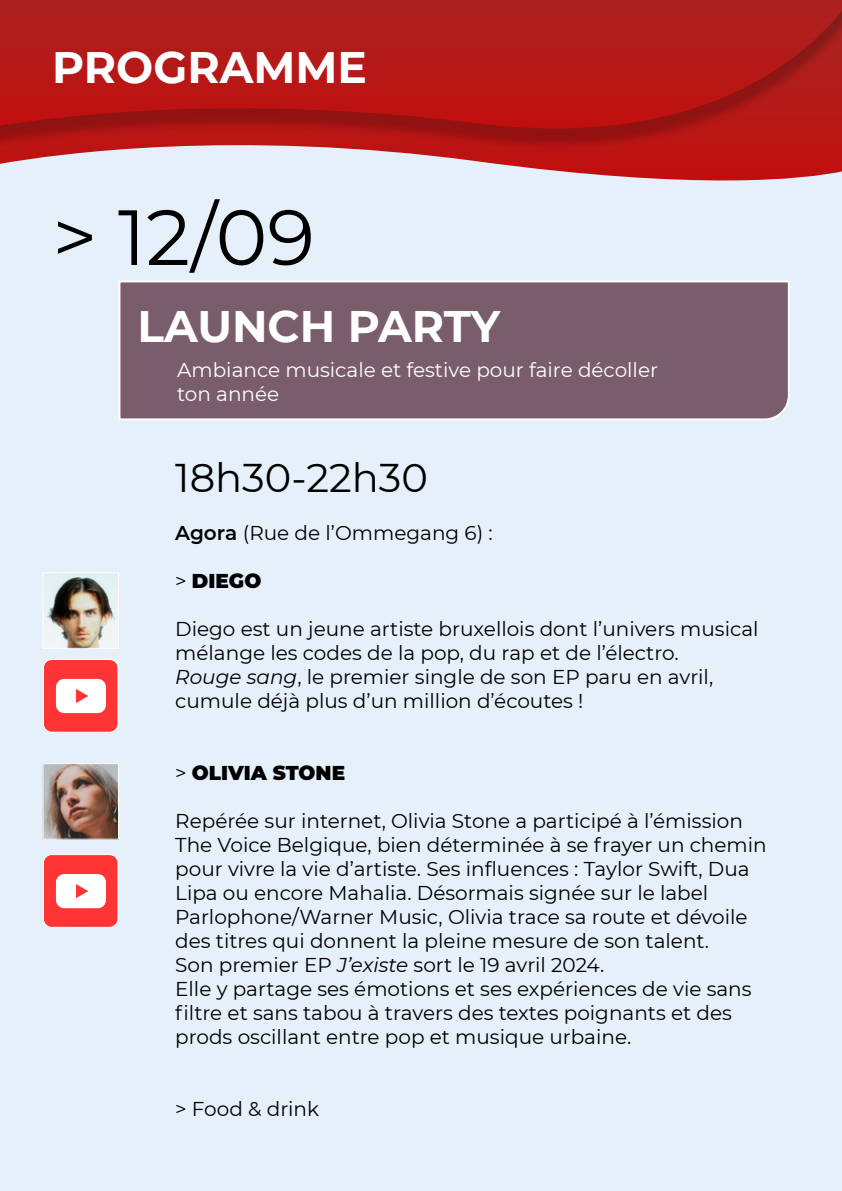
<style>
.page{position:relative;width:842px;height:1191px;background:#e5f0fb}
.page>*{position:absolute;margin:0;border:0;box-sizing:border-box;transform-origin:0 0}
.t1{font:78px "Montserrat";color:#000}
.t2{font:700 44px "Montserrat";color:#fff}
.t3{font:40px "Montserrat";color:#000}
.t4{font:20px/24px "Montserrat";color:#000}
.t5{font:20px/24px "Montserrat";color:#fff}
.t6{font:900 20px "Montserrat";color:#000}
.s1{font-weight:600}
.s2{font-weight:400}
.s3{font-style:italic}
</style>
<div class="page">
<svg style="left:0;top:151px;width:842px;height:30px"></svg>
<svg style="left:0;top:0;width:842px;height:151px;background:#b11a18"></svg>
<div style="left:118px;top:280px;width:672px;height:140px;background:#795d6a"></div>
<img style="left:44px;top:575px;width:73px;height:72px">
<div style="left:42px;top:572px;width:77px;height:77px;border:1px solid #fff"></div>
<img style="left:44px;top:765px;width:73px;height:72px">
<div style="left:42px;top:763px;width:77px;height:76px;border:1px solid #fff"></div>
<svg style="left:44px;top:660px;width:74px;height:72px;background:#fe7675"></svg>
<div style="left:43px;top:659px;width:75px;height:73px;border:1px solid #fff;border-radius:8px"></div>
<svg style="left:44px;top:855px;width:74px;height:72px;background:#fe7675"></svg>
<div style="left:43px;top:854px;width:75px;height:73px;border:1px solid #fff;border-radius:8px"></div>
<h2 class="t2" style="left:52px;top:36px;width:316px">PROGRAMME</h2>
<h1 class="t1" style="left:53px;top:184px;width:264px">&gt; 12/09</h1>
<h2 class="t2" style="left:137px;top:295px;width:364px">LAUNCH PARTY</h2>
<p class="t5" style="left:177px;top:357px;width:482px">Ambiance musicale et festive pour faire décoller ton année</p>
<h3 class="t3" style="left:175px;top:450px;width:254px">18h30-22h30</h3>
<p class="t4" style="left:175px;top:520px;width:319px"><span class="s1">Agora</span> (Rue de l’Ommegang 6) :</p>
<p class="t6" style="left:175px;top:565px;width:88px"><span class="s2">&gt;</span> DIEGO</p>
<p class="t4" style="left:175px;top:616px;width:585px">Diego est un jeune artiste bruxellois dont l’univers musical mélange les codes de la pop, du rap et de l’électro.<br><span class="s3">Rouge sang</span>, le premier single de son EP paru en avril, cumule déjà plus d’un million d’écoutes !</p>
<p class="t6" style="left:175px;top:757px;width:171px"><span class="s2">&gt;</span> OLIVIA STONE</p>
<p class="t4" style="left:175px;top:808px;width:593px">Repérée sur internet, Olivia Stone a participé à l’émission The Voice Belgique, bien déterminée à se frayer un chemin pour vivre la vie d’artiste. Ses influences : Taylor Swift, Dua Lipa ou encore Mahalia. Désormais signée sur le label Parlophone/Warner Music, Olivia trace sa route et dévoile des titres qui donnent la pleine mesure de son talent.<br>Son premier EP <span class="s3">J’existe</span> sort le 19 avril 2024.<br>Elle y partage ses émotions et ses expériences de vie sans filtre et sans tabou à travers des textes poignants et des prods oscillant entre pop et musique urbaine.</p>
<p class="t4" style="left:175px;top:1096px;width:145px">&gt; Food &amp; drink</p>
</div>
